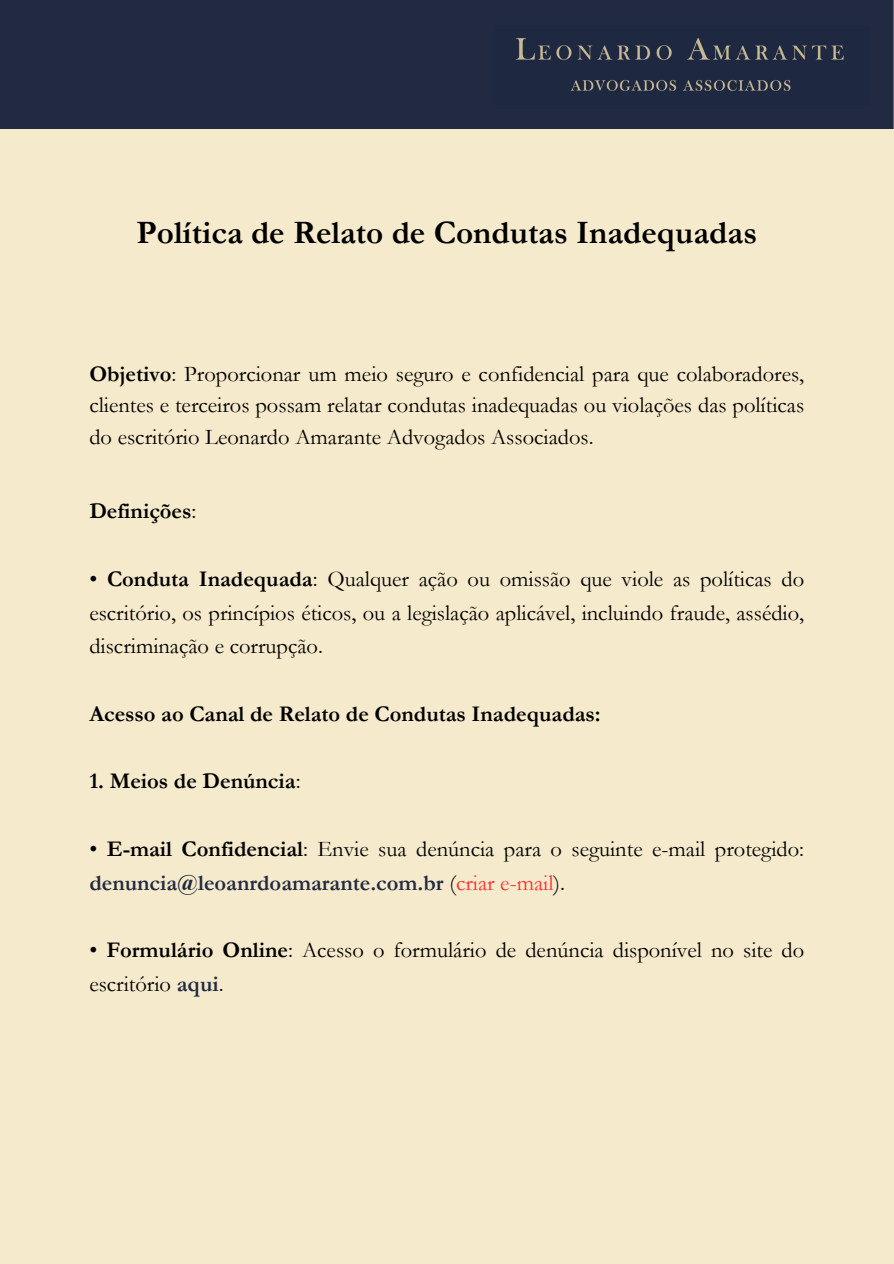
<style>
.page{position:relative;width:894px;height:1264px;background:#fff}
.page>*{position:absolute;margin:0;border:0;box-sizing:border-box;transform-origin:0 0}
.t1{font:700 33px "Garamond";color:#000}
.t2{font:22.5px/33.8px "Garamond";color:#000;text-align:justify}
.t3{font:700 22.5px "Garamond";color:#000}
.s1{font-weight:700}
.s2{font-weight:400}
.s3{font-weight:700;color:#212a41}
.s4{color:#ff3131}
</style>
<div class="page">
<div style="left:0;top:0;width:893px;height:1263px;background:#f6eacc"></div>
<div style="left:0;top:0;width:893px;height:128px;background:#212a41"></div>
<img style="left:495px;top:25px;width:373px;height:79px">
<h1 class="t1" style="left:136px;top:214px;width:622px">Política de Relato de Condutas Inadequadas</h1>
<p class="t2" style="left:89px;top:358px;width:716px;line-height:31.5px"><span class="s1">Objetivo</span>: Proporcionar um meio seguro e confidencial para que colaboradores, clientes e terceiros possam relatar condutas inadequadas ou violações das políticas do escritório Leonardo Amarante Advogados Associados.</p>
<p class="t3" style="left:89px;top:499px;width:109px">Definições<span class="s2">:</span></p>
<p class="t2" style="left:89px;top:562px;width:716px">• <span class="s1">Conduta Inadequada</span>: Qualquer ação ou omissão que viole as políticas do escritório, os princípios éticos, ou a legislação aplicável, incluindo fraude, assédio, discriminação e corrupção.</p>
<p class="t3" style="left:89px;top:701px;width:513px">Acesso ao Canal de Relato de Condutas Inadequadas:</p>
<h2 class="t3" style="left:89px;top:769px;width:213px">1. Meios de Denúncia<span class="s2">:</span></h2>
<p class="t2" style="left:89px;top:832px;width:716px">• <span class="s1">E-mail Confidencial</span>: Envie sua denúncia para o seguinte e-mail protegido: <span class="s3">denuncia@leoanrdoamarante.com.br</span> (<span class="s4">criar e-mail</span>).</p>
<p class="t2" style="left:89px;top:933px;width:716px">• <span class="s1">Formulário Online</span>: Acesso o formulário de denúncia disponível no site do escritório <span class="s3">aqui</span>.</p>
</div>
